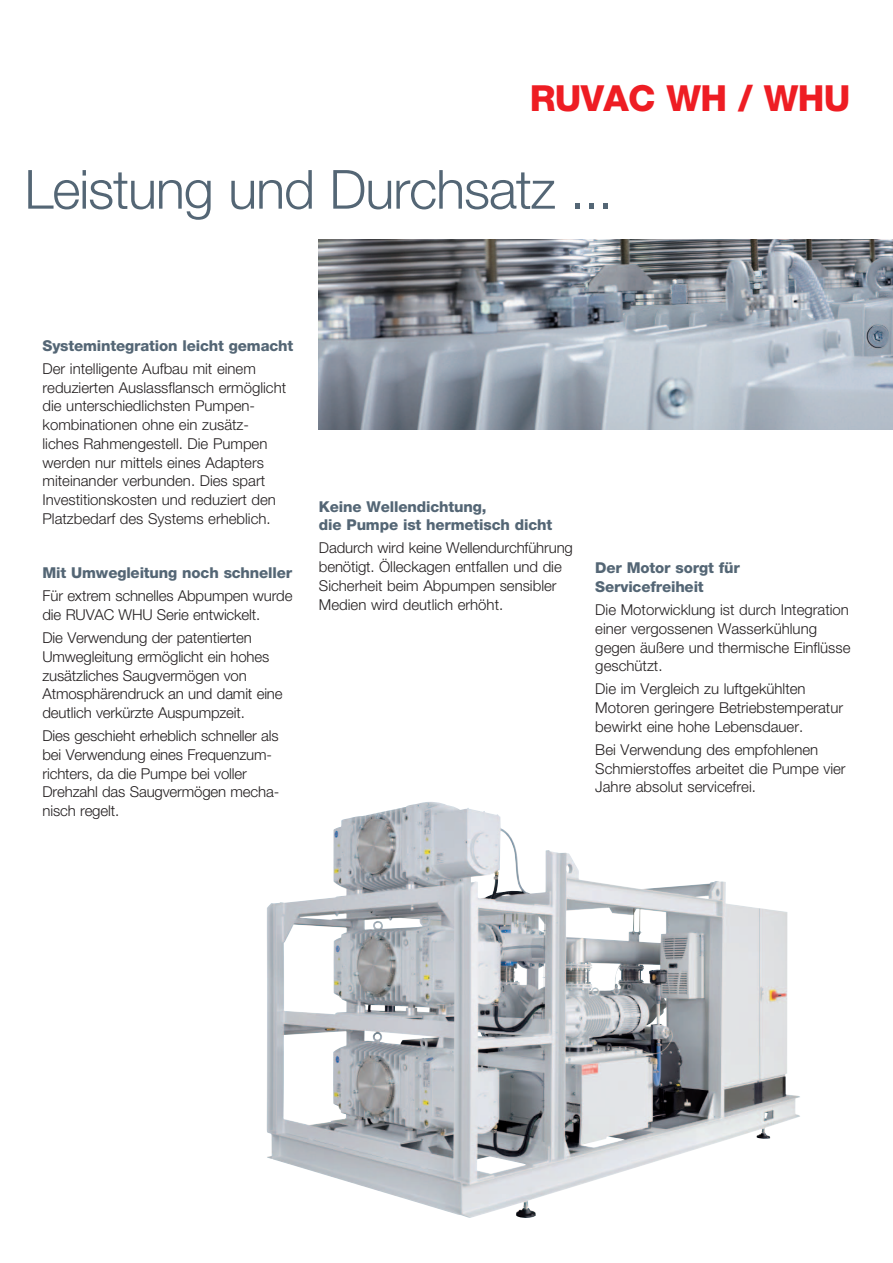
<style>
.page{position:relative;width:893px;height:1263px;background:#fff}
.page>*{position:absolute;margin:0;border:0;box-sizing:border-box;transform-origin:0 0}
.t1{font:300 54px "Helvetica Neue LT Std";letter-spacing:-.02em;color:#546675}
.t2{font:800 36px "Helvetica Neue LT Std";letter-spacing:-.02em;color:#ee1d23}
.t3{font:300 15px/18.8px "Helvetica Neue LT Std";color:#231f20}
.t4{font:800 15px/18.8px "Helvetica Neue LT Std";letter-spacing:-.01em;color:#546675}
</style>
<div class="page">
<img style="left:266px;top:804px;width:534px;height:414px">
<img style="left:319px;top:239px;width:574px;height:190px">
<h2 class="t2" style="left:530px;top:77px;width:322px">RUVAC WH / WHU</h2>
<h1 class="t1" style="left:24px;top:156px;width:590px">Leistung und Durchsatz ...</h1>
<p class="t4" style="left:43px;top:336px;width:252px">Systemintegration leicht gemacht</p>
<p class="t3" style="left:43px;top:359px;width:245px">Der intelligente Aufbau mit einem reduzierten Auslassflansch ermöglicht die unterschiedlichsten Pumpen&shy;kombinationen ohne ein zusätz&shy;liches Rahmengestell. Die Pumpen werden nur mittels eines Adapters miteinander verbunden. Dies spart Investitionskosten und reduziert den Platzbedarf des Systems erheblich.</p>
<p class="t4" style="left:43px;top:564px;width:251px">Mit Umwegleitung noch schneller</p>
<p class="t3" style="left:43px;top:586px;width:251px">Für extrem schnelles Abpumpen wurde die RUVAC WHU Serie entwickelt.</p>
<p class="t3" style="left:43px;top:628px;width:242px">Die Verwendung der patentierten Umwegleitung ermöglicht ein hohes zusätzliches Saugvermögen von Atmosphärendruck an und damit eine deutlich verkürzte Auspumpzeit.</p>
<p class="t3" style="left:43px;top:726px;width:238px">Dies geschieht erheblich schneller als bei Verwendung eines Frequenzum&shy;richters, da die Pumpe bei voller<br>Drehzahl das Saugvermögen mecha&shy;nisch regelt.</p>
<p class="t4" style="left:319px;top:497px;width:235px">Keine Wellendichtung,<br>die Pumpe ist hermetisch dicht</p>
<p class="t3" style="left:319px;top:538px;width:255px">Dadurch wird keine Wellendurchführung benötigt. Ölleckagen entfallen und die Sicherheit beim Abpumpen sensibler Medien wird deutlich erhöht.</p>
<p class="t4" style="left:595px;top:559px;width:146px">Der Motor sorgt für<br>Servicefreiheit</p>
<p class="t3" style="left:595px;top:600px;width:257px">Die Motorwicklung ist durch Integration einer vergossenen Wasserkühlung gegen äußere und thermische Einflüsse geschützt.</p>
<p class="t3" style="left:595px;top:679px;width:249px">Die im Vergleich zu luftgekühlten<br>Motoren geringere Betriebstemperatur bewirkt eine hohe Lebensdauer.</p>
<p class="t3" style="left:595px;top:740px;width:252px">Bei Verwendung des empfohlenen<br>Schmierstoffes arbeitet die Pumpe vier<br>Jahre absolut servicefrei.</p>
</div>
